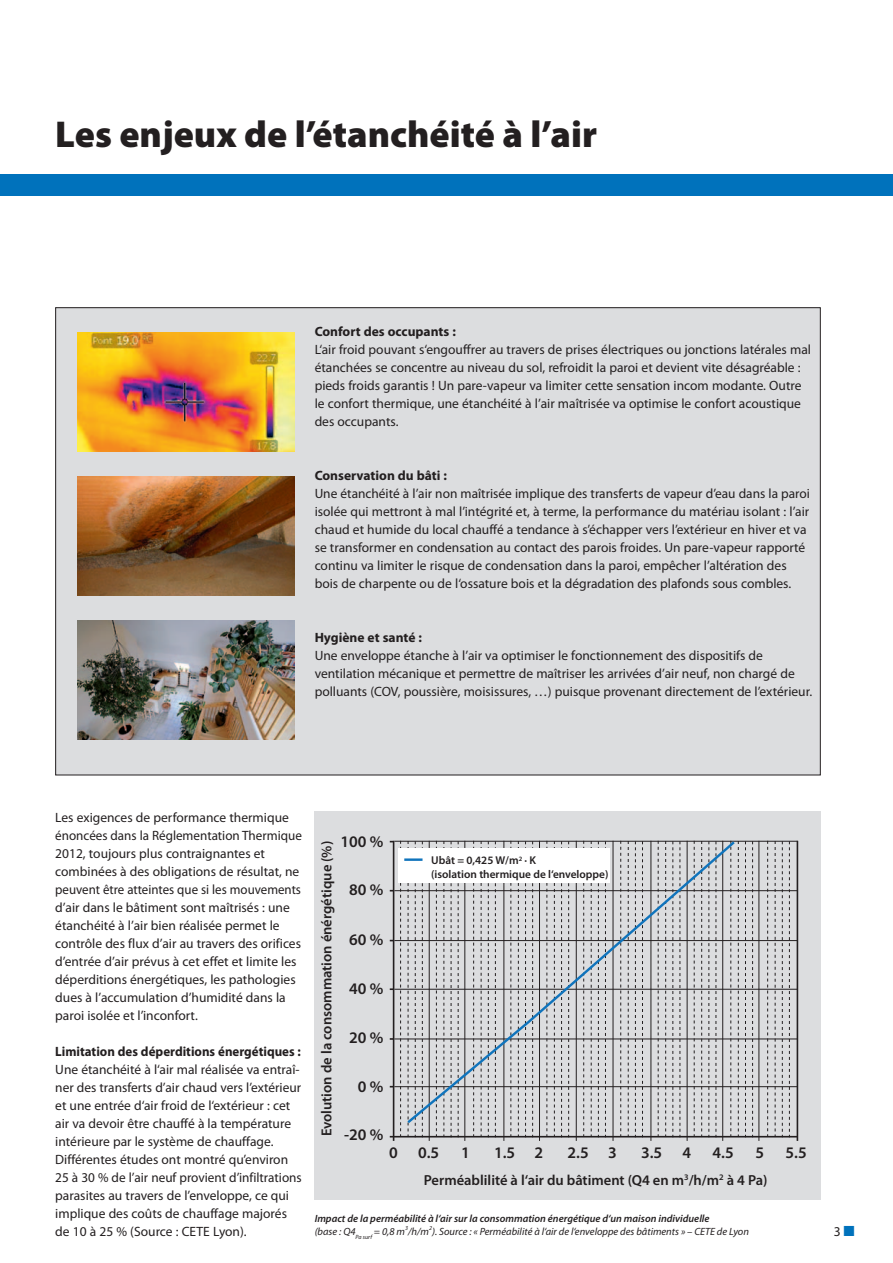
<style>
.page{position:relative;width:893px;height:1263px;background:#fff}
.page>*{position:absolute;margin:0;border:0;box-sizing:border-box;transform-origin:0 0}
.Head_26_28_Bl{font:900 37.5px "Myriad Pro Doerken";color:#231f20}
.t1{font:600 16.2px "Myriad Pro Doerken";color:#231f20}
.t2{font:600 14.55px "Myriad Pro Doerken";color:#231f20}
.Fliess_9_12_GR{font:13.5px/18px "Myriad Pro Doerken";color:#231f20}
.Fliess_9_12_GR-2{font:700 13.5px "Myriad Pro Doerken";color:#231f20}
.Fliess_9_12_GR-3{font:700 13.5px "Myriad Pro Doerken";color:#231f20;scale:.96 1}
.Seitenzahl_9_12_rech{font:13.5px "Myriad Pro Doerken";color:#231f20}
.t3{font:600 11.4px/13.6px "Myriad Pro Doerken";color:#231f20}
.Kasten_L_12_14_1_wei{font:italic 10.5px "Myriad Pro Doerken";color:#231f20}
.Kasten_L_12_14_1_wei-2{font:italic 600 10.5px "Myriad Pro Doerken";color:#231f20}
.Kasten_L_12_14_1_wei-3{font:italic 6.15px "Myriad Pro Doerken";color:#231f20}
.s1{color:#0072bc}
</style>
<div class="page">
<div style="left:56px;top:308px;width:764px;height:467px;background:#dcdddf"></div>
<img style="left:78px;top:477px;width:216px;height:118px">
<img style="left:78px;top:621px;width:216px;height:118px">
<img style="left:78px;top:333px;width:216px;height:118px">
<div style="left:315px;top:811px;width:506px;height:389px;background:#dcdddf"></div>
<hr style="left:797px;top:841px;width:1px;height:300px;background:#231f20">
<hr style="left:390px;top:1136px;width:407px;height:1px;background:#231f20">
<hr style="left:394px;top:1086px;width:404px;height:1px;background:#231f20">
<hr style="left:394px;top:1038px;width:404px;height:1px;background:#231f20">
<hr style="left:394px;top:989px;width:404px;height:1px;background:#231f20">
<hr style="left:394px;top:940px;width:404px;height:1px;background:#231f20">
<hr style="left:394px;top:890px;width:404px;height:1px;background:#231f20">
<hr style="left:394px;top:841px;width:404px;height:1px;background:#231f20">
<hr style="left:393px;top:841px;width:1px;height:300px;background:#231f20">
<hr style="left:429px;top:841px;width:1px;height:300px;background:#231f20">
<svg style="left:400px;top:842px;width:1px;height:294px"></svg>
<svg style="left:738px;top:842px;width:1px;height:294px"></svg>
<svg style="left:745px;top:841px;width:1px;height:295px"></svg>
<svg style="left:752px;top:841px;width:1px;height:295px"></svg>
<svg style="left:767px;top:842px;width:1px;height:294px"></svg>
<svg style="left:775px;top:841px;width:1px;height:295px"></svg>
<svg style="left:782px;top:841px;width:1px;height:295px"></svg>
<svg style="left:789px;top:841px;width:1px;height:295px"></svg>
<hr style="left:464px;top:841px;width:1px;height:300px;background:#231f20">
<hr style="left:503px;top:841px;width:1px;height:300px;background:#231f20">
<hr style="left:539px;top:841px;width:1px;height:300px;background:#231f20">
<hr style="left:576px;top:841px;width:1px;height:300px;background:#231f20">
<hr style="left:613px;top:841px;width:1px;height:300px;background:#231f20">
<hr style="left:650px;top:841px;width:1px;height:300px;background:#231f20">
<hr style="left:687px;top:841px;width:1px;height:300px;background:#231f20">
<hr style="left:722px;top:841px;width:1px;height:300px;background:#231f20">
<hr style="left:758px;top:841px;width:1px;height:300px;background:#231f20">
<svg style="left:405px;top:840px;width:332px;height:286px"></svg>
<div style="left:399px;top:848px;width:211px;height:35px;background:#fff"></div>
<hr style="left:404px;top:858px;width:18px;height:3px;background:#1074bc">
<div style="left:0;top:174px;width:893px;height:22px;background:#0072bc"></div>
<p class="Head_26_28_Bl" style="left:55px;top:109px;width:543px">Les enjeux de l’étanchéité à l’air</p>
<p class="Fliess_9_12_GR-2" style="left:315px;top:322px;width:143px">Confort des occupants :</p>
<p class="Fliess_9_12_GR" style="left:315px;top:340px;width:498px">L‘air froid pouvant s‘engouffrer au travers de prises électriques ou jonctions latérales mal étanchées se concentre au niveau du sol, refroidit la paroi et devient vite désagréable : pieds froids garantis ! Un pare-vapeur va limiter cette sensation incom modante. Outre le confort thermique, une étanchéité à l’air maîtrisée va optimise le confort acoustique des occupants.</p>
<p class="Fliess_9_12_GR-2" style="left:315px;top:466px;width:134px">Conservation du bâti :</p>
<p class="Fliess_9_12_GR" style="left:315px;top:484px;width:497px">Une étanchéité à l’air non maîtrisée implique des transferts de vapeur d’eau dans la paroi isolée qui mettront à mal l’intégrité et, à terme, la performance du matériau isolant : l’air chaud et humide du local chauffé a tendance à s’échapper vers l’extérieur en hiver et va se transformer en condensation au contact des parois froides. Un pare-vapeur rapporté continu va limiter le risque de condensation dans la paroi, empêcher l’altération des bois de charpente ou de l‘ossature bois et la dégradation des plafonds sous combles.</p>
<p class="Fliess_9_12_GR-2" style="left:315px;top:628px;width:109px">Hygiène et santé :</p>
<p class="Fliess_9_12_GR" style="left:315px;top:646px;width:499px">Une enveloppe étanche à l’air va optimiser le fonctionnement des dispositifs de ventilation mécanique et permettre de maîtriser les arrivées d’air neuf, non chargé de polluants (COV, poussière, moisissures, …) puisque provenant directement de l’extérieur.</p>
<p class="Fliess_9_12_GR" style="left:55px;top:808px;width:248px">Les exigences de performance thermique énoncées dans la Réglementation Thermique 2012, toujours plus contraignantes et combinées à des obligations de résultat, ne peuvent être atteintes que si les mouvements d’air dans le bâtiment sont maîtrisés : une étanchéité à l’air bien réalisée permet le contrôle des flux d’air au travers des orifices d’entrée d’air prévus à cet effet et limite les déperditions énergétiques, les pathologies dues à l’accumulation d’humidité dans la paroi isolée et l’inconfort.</p>
<p class="Fliess_9_12_GR-3" style="left:55px;top:1042px;width:257px">Limitation des déperditions énergétiques :</p>
<p class="Fliess_9_12_GR" style="left:55px;top:1060px;width:247px">Une étanchéité à l‘air mal réalisée va entraî&shy;ner des transferts d’air chaud vers l’extérieur et une entrée d‘air froid de l‘extérieur : cet air va devoir être chauffé à la température intérieure par le système de chauffage.<br>Différentes études ont montré qu’environ</p>
<p class="Fliess_9_12_GR" style="left:55px;top:1168px;width:248px">25 à 30 % de l’air neuf provient d’infiltrations parasites au travers de l’enveloppe, ce qui implique des coûts de chauffage majorés de 10 à 25 % (Source : CETE Lyon).</p>
<p class="t1" style="left:340px;top:831px;width:44px">100 %</p>
<p class="t2" style="left:317px;top:1136px;width:297px;rotate:-90deg">Evolution de la consommation énérgétique (%)</p>
<p class="t1" style="left:349px;top:879px;width:36px">80 %</p>
<p class="t1" style="left:349px;top:929px;width:36px">60 %</p>
<p class="t1" style="left:349px;top:978px;width:36px">40 %</p>
<p class="t1" style="left:349px;top:1027px;width:36px">20 %</p>
<p class="t1" style="left:358px;top:1076px;width:27px">0 %</p>
<p class="t1" style="left:344px;top:1124px;width:41px">-20 %</p>
<p class="t1" style="left:389px;top:1142px;width:10px">0</p>
<p class="t3" style="left:431px;top:853px;width:179px">Ubât = 0,425 W/m<sup>2</sup> · K<br>(isolation thermique de l‘enveloppe)</p>
<p class="t1" style="left:418px;top:1142px;width:23px">0.5</p>
<p class="t1" style="left:461px;top:1142px;width:10px">1</p>
<p class="t1" style="left:494px;top:1142px;width:51px">1.5 2</p>
<p class="t1" style="left:568px;top:1142px;width:51px">2.5 3</p>
<p class="t1" style="left:641px;top:1142px;width:51px">3.5 4</p>
<p class="t1" style="left:713px;top:1142px;width:23px">4.5</p>
<p class="t1" style="left:755px;top:1142px;width:10px">5</p>
<p class="t1" style="left:785px;top:1142px;width:23px">5.5</p>
<p class="t2" style="left:424px;top:1170px;width:345px">Perméablilité à l‘air du bâtiment (Q4 en m<sup>3</sup>/h/m<sup>2</sup> à 4 Pa)</p>
<p class="Kasten_L_12_14_1_wei-2" style="left:315px;top:1211px;width:396px">Impact de la perméabilité à l‘air sur la consommation énergétique d‘un maison individuelle</p>
<p class="Kasten_L_12_14_1_wei" style="left:315px;top:1225px;width:436px">(base : Q4<sub>Pa</sub> <sub>surf</sub> = 0,8 m /h/m ). Source : « Perméabilité à l‘air de l‘enveloppe des bâtiments » – CETE de Lyon</p>
<p class="Kasten_L_12_14_1_wei-3" style="left:405px;top:1224px;width:4px">3</p>
<p class="Kasten_L_12_14_1_wei-3" style="left:429px;top:1224px;width:4px">2</p>
<p class="Seitenzahl_9_12_rech" style="left:834px;top:1223px;width:23px">3 <span class="s1">■</span></p>
</div>
